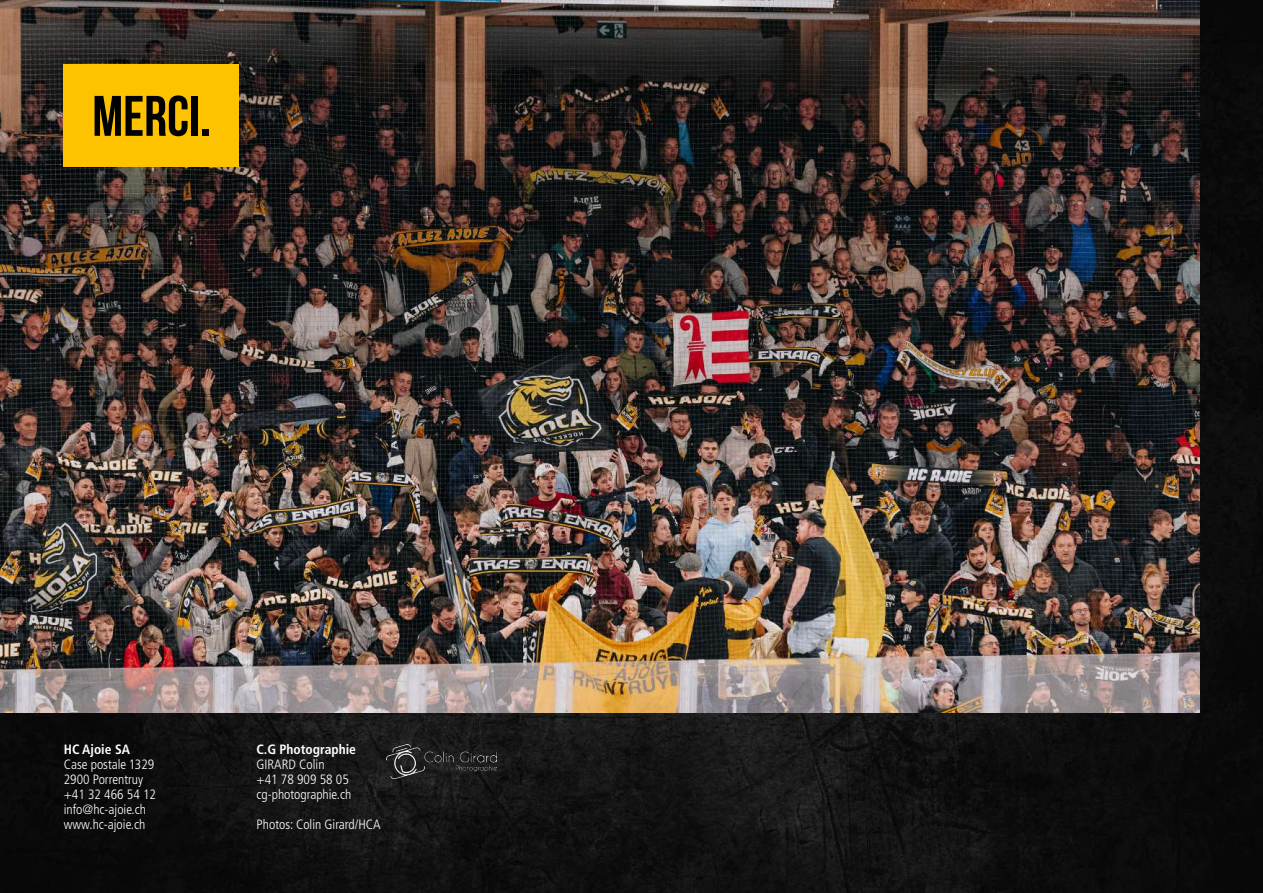
<style>
.page{position:relative;width:1263px;height:893px;background:#fff}
.page>*{position:absolute;margin:0;border:0;box-sizing:border-box;transform-origin:0 0}
.t1{font:700 57px "Bebas Neue";color:#000}
.t2{font:300 condensed 13.5px/15px "Frutiger LT Std";color:#fff}
.t3{font:700 condensed 13.5px "Frutiger LT Std";color:#fff}
</style>
<div class="page">
<img style="left:0;top:0;width:1263px;height:893px">
<img style="left:0;top:0;width:1199px;height:712px">
<div style="left:64px;top:64px;width:175px;height:103px;background:#fdc300"></div>
<img style="left:387px;top:744px;width:109px;height:34px">
<h1 class="t1" style="left:92px;top:85px;width:120px">MERCI.</h1>
<p class="t3" style="left:64px;top:741px;width:68px">HC Ajoie SA</p>
<p class="t2" style="left:64px;top:757px;width:94px">Case postale 1329<br>2900 Porrentruy +41 32 466 54 12 info@hc-ajoie.ch www.hc-ajoie.ch</p>
<p class="t3" style="left:257px;top:741px;width:101px">C.G Photographie</p>
<p class="t2" style="left:257px;top:757px;width:96px">GIRARD Colin<br>+41 78 909 58 05 cg-photographie.ch</p>
<p class="t2" style="left:257px;top:817px;width:126px">Photos: Colin Girard/HCA</p>
</div>
